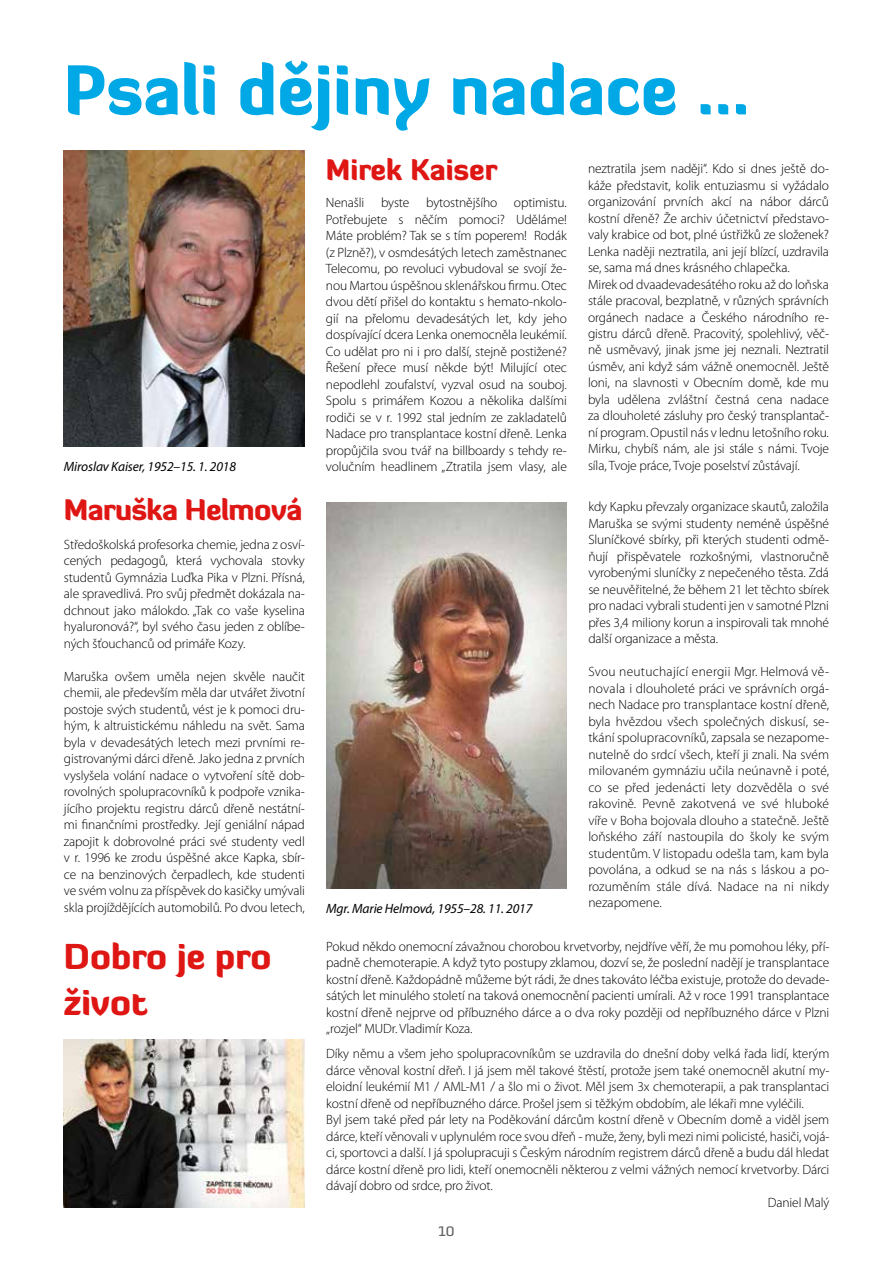
<style>
.page{position:relative;width:893px;height:1263px;background:#fff}
.page>*{position:absolute;margin:0;border:0;box-sizing:border-box;transform-origin:0 0}
.t1{font:900 67.5px "Diavlo";color:#00a9e6}
.t2{font:900 34.5px/46.5px "Diavlo";color:#df1714}
.t3{font:900 28.5px "Diavlo";letter-spacing:-.02em;color:#df1714}
.t4{font:900 28.5px "Diavlo";color:#df1714}
.t5{font:300 13.5px/16.5px "Myriad Pro";letter-spacing:-.01em;color:#000;text-align:justify}
.t6{font:italic 13.5px "Myriad Pro";letter-spacing:-.01em;color:#000}
.t7{font:500 13.5px "Diavlo";color:#646363}
</style>
<div class="page">
<img style="left:64px;top:151px;width:241px;height:295px">
<img style="left:326px;top:503px;width:241px;height:386px">
<img style="left:64px;top:1039px;width:241px;height:168px">
<h1 class="t1" style="left:64px;top:46px;width:688px">Psali dějiny nadace ...</h1>
<h3 class="t4" style="left:326px;top:151px;width:173px">Mirek Kaiser</h3>
<p class="t5" style="left:326px;top:194px;width:242px">Nenašli byste bytostnějšího optimistu.<br>Potřebujete s něčím pomoci? Uděláme!<br>Máte problém? Tak se s tím poperem! Rodák (z Plzně?), v osmdesátých letech zaměstnanec Telecomu, po revoluci vybudoval se svojí že&shy;nou Martou úspěšnou sklenářskou firmu. Otec dvou dětí přišel do kontaktu s hemato-nkolo&shy;gií na přelomu devadesátých let, kdy jeho dospívající dcera Lenka onemocněla leukémií.<br>Co udělat pro ni i pro další, stejně postižené?<br>Řešení přece musí někde být! Milující otec nepodlehl zoufalství, vyzval osud na souboj.<br>Spolu s primářem Kozou a několika dalšími rodiči se v r. 1992 stal jedním ze zakladatelů Nadace pro transplantace kostní dřeně. Lenka propůjčila svou tvář na billboardy s tehdy re&shy;volučním headlinem „Ztratila jsem vlasy, ale</p>
<h3 class="t3" style="left:64px;top:492px;width:240px">Maruška Helmová</h3>
<p class="t5" style="left:64px;top:536px;width:242px">Středoškolská profesorka chemie, jedna z osví&shy;cených pedagogů, která vychovala stovky studentů Gymnázia Luďka Pika v Plzni. Přísná, ale spravedlivá. Pro svůj předmět dokázala na&shy;dchnout jako málokdo. „Tak co vaše kyselina hyaluronová?“, byl svého času jeden z oblíbe&shy;ných šťouchanců od primáře Kozy.</p>
<p class="t5" style="left:64px;top:668px;width:242px">Maruška ovšem uměla nejen skvěle naučit chemii, ale především měla dar utvářet životní postoje svých studentů, vést je k pomoci dru&shy;hým, k altruistickému náhledu na svět. Sama byla v devadesátých letech mezi prvními re&shy;gistrovanými dárci dřeně. Jako jedna z prvních vyslyšela volání nadace o vytvoření sítě dob&shy;rovolných spolupracovníků k podpoře vznika&shy;jícího projektu registru dárců dřeně nestátní&shy;mi finančními prostředky. Její geniální nápad zapojit k dobrovolné práci své studenty vedl v r. 1996 ke zrodu úspěšné akce Kapka, sbír&shy;ce na benzinových čerpadlech, kde studenti ve svém volnu za příspěvek do kasičky umývali skla projíždějících automobilů. Po dvou letech,</p>
<p class="t5" style="left:588px;top:160px;width:242px;text-align:left">neztratila jsem naději“. Kdo si dnes ještě do&shy;káže představit, kolik entuziasmu si vyžádalo organizování prvních akcí na nábor dárců kostní dřeně? Že archiv účetnictví představo&shy;valy krabice od bot, plné ústřižků ze složenek?<br>Lenka naději neztratila, ani její blízcí, uzdravila se, sama má dnes krásného chlapečka.<br>Mirek od dvaadevadesátého roku až do loňska stále pracoval, bezplatně, v různých správních orgánech nadace a Českého národního re&shy;gistru dárců dřeně. Pracovitý, spolehlivý, věč&shy;ně usměvavý, jinak jsme jej neznali. Neztratil úsměv, ani když sám vážně onemocněl. Ještě loni, na slavnosti v Obecním domě, kde mu byla udělena zvláštní čestná cena nadace za dlouholeté zásluhy pro český transplantač&shy;ní program. Opustil nás v lednu letošního roku.<br>Mirku, chybíš nám, ale jsi stále s námi. Tvoje síla, Tvoje práce, Tvoje poselství zůstávají.</p>
<p class="t5" style="left:588px;top:498px;width:242px">kdy Kapku převzaly organizace skautů, založila Maruška se svými studenty neméně úspěšné Sluníčkové sbírky, při kterých studenti odmě&shy;ňují přispěvatele rozkošnými, vlastnoručně vyrobenými sluníčky z nepečeného těsta. Zdá se neuvěřitelné, že během 21 let těchto sbírek pro nadaci vybrali studenti jen v samotné Plzni přes 3,4 miliony korun a inspirovali tak mnohé další organizace a města.</p>
<p class="t5" style="left:588px;top:663px;width:242px">Svou neutuchající energii Mgr. Helmová vě&shy;novala i dlouholeté práci ve správních orgá&shy;nech Nadace pro transplantace kostní dřeně, byla hvězdou všech společných diskusí, se&shy;tkání spolupracovníků, zapsala se nezapome&shy;nutelně do srdcí všech, kteří ji znali. Na svém milovaném gymnáziu učila neúnavně i poté, co se před jedenácti lety dozvěděla o své rakovině. Pevně zakotvená ve své hluboké víře v Boha bojovala dlouho a statečně. Ještě loňského září nastoupila do školy ke svým studentům. V listopadu odešla tam, kam byla povolána, a odkud se na nás s láskou a po&shy;rozuměním stále dívá. Nadace na ni nikdy nezapomene.</p>
<p class="t6" style="left:64px;top:458px;width:174px">Miroslav Kaiser, 1952–15. 1. 2018</p>
<p class="t6" style="left:326px;top:900px;width:208px">Mgr. Marie Helmová, 1955–28. 11. 2017</p>
<h2 class="t2" style="left:64px;top:932px;width:209px">Dobro je pro život</h2>
<p class="t5" style="left:326px;top:938px;width:505px">Pokud někdo onemocní závažnou chorobou krvetvorby, nejdříve věří, že mu pomohou léky, pří&shy;padně chemoterapie. A když tyto postupy zklamou, dozví se, že poslední nadějí je transplantace kostní dřeně. Každopádně můžeme být rádi, že dnes takováto léčba existuje, protože do devade&shy;sátých let minulého století na taková onemocnění pacienti umírali. Až v roce 1991 transplantace kostní dřeně nejprve od příbuzného dárce a o dva roky později od nepříbuzného dárce v Plzni „rozjel“ MUDr. Vladimír Koza.</p>
<p class="t5" style="left:326px;top:1045px;width:505px">Díky němu a všem jeho spolupracovníkům se uzdravila do dnešní doby velká řada lidí, kterým</p>
<p class="t5" style="left:326px;top:1062px;width:505px">dárce věnoval kostní dřeň. I já jsem měl takové štěstí, protože jsem také onemocněl akutní my-</p>
<p class="t5" style="left:326px;top:1078px;width:505px">eloidní leukémií M1 / AML-M1 / a šlo mi o život. Měl jsem 3x chemoterapii, a pak transplantaci</p>
<p class="t5" style="left:326px;top:1095px;width:479px">kostní dřeně od nepříbuzného dárce. Prošel jsem si těžkým obdobím, ale lékaři mne vyléčili.</p>
<p class="t5" style="left:326px;top:1111px;width:505px">Byl jsem také před pár lety na Poděkování dárcům kostní dřeně v Obecním domě a viděl jsem</p>
<p class="t5" style="left:326px;top:1128px;width:505px">dárce, kteří věnovali v uplynulém roce svou dřeň - muže, ženy, byli mezi nimi policisté, hasiči, vojá-</p>
<p class="t5" style="left:326px;top:1144px;width:505px">ci, sportovci a další. I já spolupracuji s Českým národním registrem dárců dřeně a budu dál hledat</p>
<p class="t5" style="left:326px;top:1161px;width:505px">dárce kostní dřeně pro lidi, kteří onemocněli některou z velmi vážných nemocí krvetvorby. Dárci</p>
<p class="t5" style="left:326px;top:1177px;width:168px">dávají dobro od srdce, pro život.</p>
<p class="t5" style="left:768px;top:1194px;width:63px">Daniel Malý</p>
<p class="t7" style="left:438px;top:1223px;width:17px">10</p>
</div>
